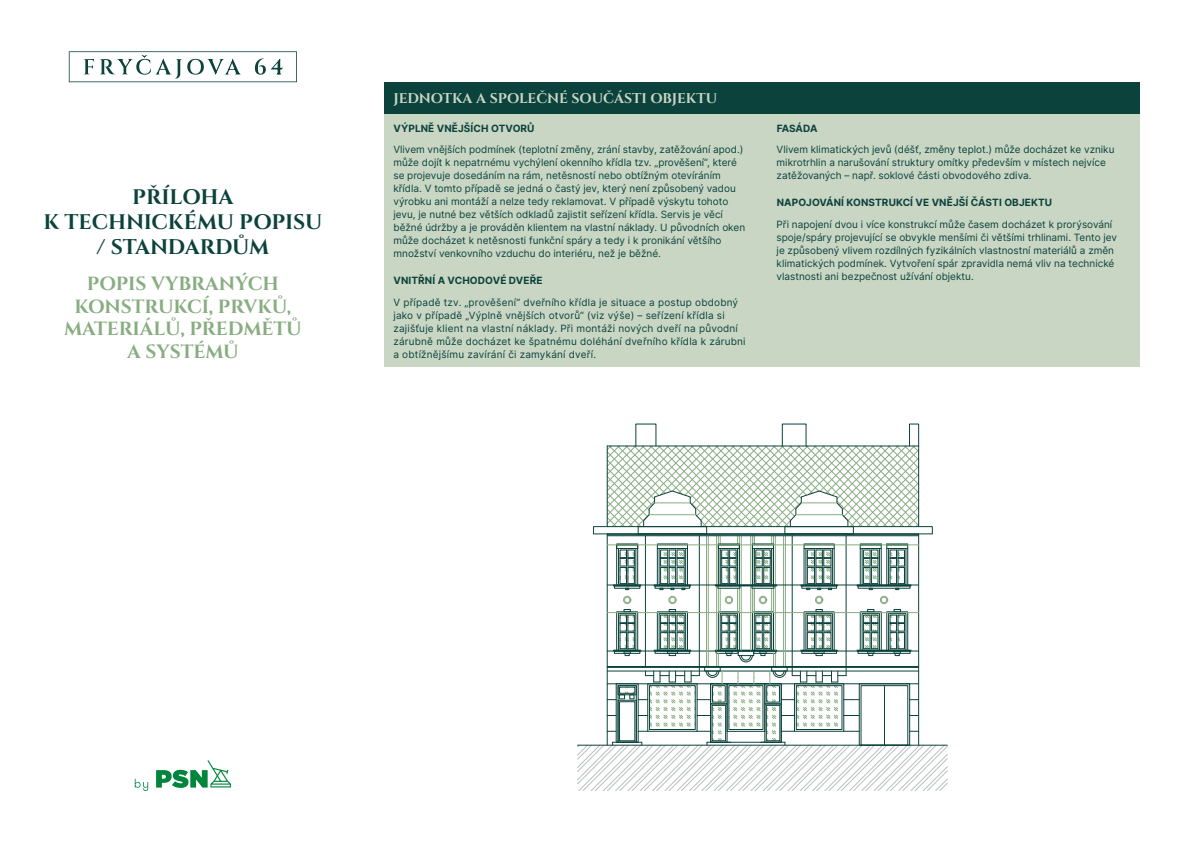
<style>
.page{position:relative;width:1191px;height:842px;background:#fff}
.page>*{position:absolute;margin:0;border:0;box-sizing:border-box;transform-origin:0 0}
.t1{font:700 21px/25px "Cinzel";letter-spacing:-.005em;color:#0c423c;text-align:center}
.t2{font:700 19px/22.8px "Cinzel";color:#88ad81;text-align:center}
.t3{font:700 14px "Cinzel";letter-spacing:-.005em;color:#c9d6c4}
.t4{font:10px/13px "Inter";color:#0c423c}
.t5{font:10px/13px "Inter";letter-spacing:.02em;color:#0c423c}
.t6{font:700 10px "Inter";letter-spacing:.01em;color:#0c423c}
</style>
<div class="page">
<svg style="left:156px;top:760px;width:75px;height:28px"></svg>
<svg style="left:135px;top:779px;width:13px;height:12px"></svg>
<svg style="left:69px;top:51px;width:228px;height:31px"></svg>
<div style="left:385px;top:113px;width:755px;height:254px;background:#c9d6c4"></div>
<hr style="left:918px;top:534px;width:1px;height:211px;background:#0c423c">
<hr style="left:607px;top:535px;width:311px;height:1px;background:#0c423c">
<hr style="left:607px;top:534px;width:311px;height:1px;background:#0c423c">
<svg style="left:577px;top:536px;width:370px;height:255px"></svg>
<div style="left:880px;top:596px;width:7px;height:8px;border:1px solid #88ad81;border-radius:50%"></div>
<div style="left:593px;top:526px;width:339px;height:8px;border:1px solid #0c423c"></div>
<div style="left:638px;top:526px;width:69px;height:8px;border:1px solid #0c423c"></div>
<div style="left:784px;top:526px;width:69px;height:8px;border:1px solid #0c423c"></div>
<svg style="left:607px;top:446px;width:312px;height:81px"></svg>
<div style="left:909px;top:424px;width:9px;height:22px;border:1px solid #0c423c"></div>
<hr style="left:654px;top:503px;width:36px;height:1px;background:#88ad81">
<hr style="left:649px;top:514px;width:46px;height:1px;background:#88ad81">
<hr style="left:796px;top:514px;width:46px;height:1px;background:#88ad81">
<hr style="left:801px;top:503px;width:36px;height:1px;background:#88ad81">
<div style="left:385px;top:82px;width:755px;height:31px;background:#0c423c"></div>
<p class="t1" style="left:43px;top:185px;width:280px">PŘÍLOHA<br>K TECHNICKÉMU POPISU / STANDARDŮM</p>
<p class="t2" style="left:64px;top:273px;width:239px">POPIS VYBRANÝCH<br>KONSTRUKCÍ, PRVKŮ,<br>MATERIÁLŮ, PŘEDMĚTŮ<br>A SYSTÉMŮ</p>
<p class="t3" style="left:393px;top:89px;width:325px">JEDNOTKA A SPOLEČNÉ SOUČÁSTI OBJEKTU</p>
<p class="t6" style="left:393px;top:120px;width:143px">VÝPLNĚ VNĚJŠÍCH OTVORŮ</p>
<p class="t4" style="left:393px;top:143px;width:353px">Vlivem vnějších podmínek (teplotní změny, zrání stavby, zatěžování apod.) může dojít k nepatrnému vychýlení okenního křídla tzv. „prověšení“, které se projevuje dosedáním na rám, netěsností nebo obtížným otevíráním křídla. V tomto případě se jedná o častý jev, který není způsobený vadou výrobku ani montáží a nelze tedy reklamovat. V případě výskytu tohoto jevu, je nutné bez větších odkladů zajistit seřízení křídla. Servis je věcí běžné údržby a je prováděn klientem na vlastní náklady. U původních oken může docházet k netěsnosti funkční spáry a tedy i k pronikání většího množství venkovního vzduchu do interiéru, než je běžné.</p>
<p class="t6" style="left:393px;top:273px;width:151px">VNITŘNÍ A VCHODOVÉ DVEŘE</p>
<p class="t5" style="left:393px;top:295px;width:354px">V případě tzv. „prověšení“ dveřního křídla je situace a postup obdobný jako v případě „Výplně vnějších otvorů“ (viz výše) – seřízení křídla si zajišťuje klient na vlastní náklady. Při montáži nových dveří na původní zárubně může docházet ke špatnému doléhání dveřního křídla k zárubni a obtížnějšímu zavírání či zamykání dveří.</p>
<p class="t6" style="left:776px;top:120px;width:43px">FASÁDA</p>
<p class="t4" style="left:776px;top:143px;width:339px">Vlivem klimatických jevů (déšť, změny teplot.) může docházet ke vzniku mikrotrhlin a narušování struktury omítky především v místech nejvíce zatěžovaných – např. soklové části obvodového zdiva.</p>
<p class="t6" style="left:776px;top:195px;width:277px">NAPOJOVÁNÍ KONSTRUKCÍ VE VNĚJŠÍ ČÁSTI OBJEKTU</p>
<p class="t4" style="left:776px;top:217px;width:342px">Při napojení dvou i více konstrukcí může časem docházet k prorýsování spoje/spáry projevující se obvykle menšími či většími trhlinami. Tento jev je způsobený vlivem rozdílných fyzikálních vlastnostní materiálů a změn klimatických podmínek. Vytvoření spár zpravidla nemá vliv na technické vlastnosti ani bezpečnost užívání objektu.</p>
</div>
